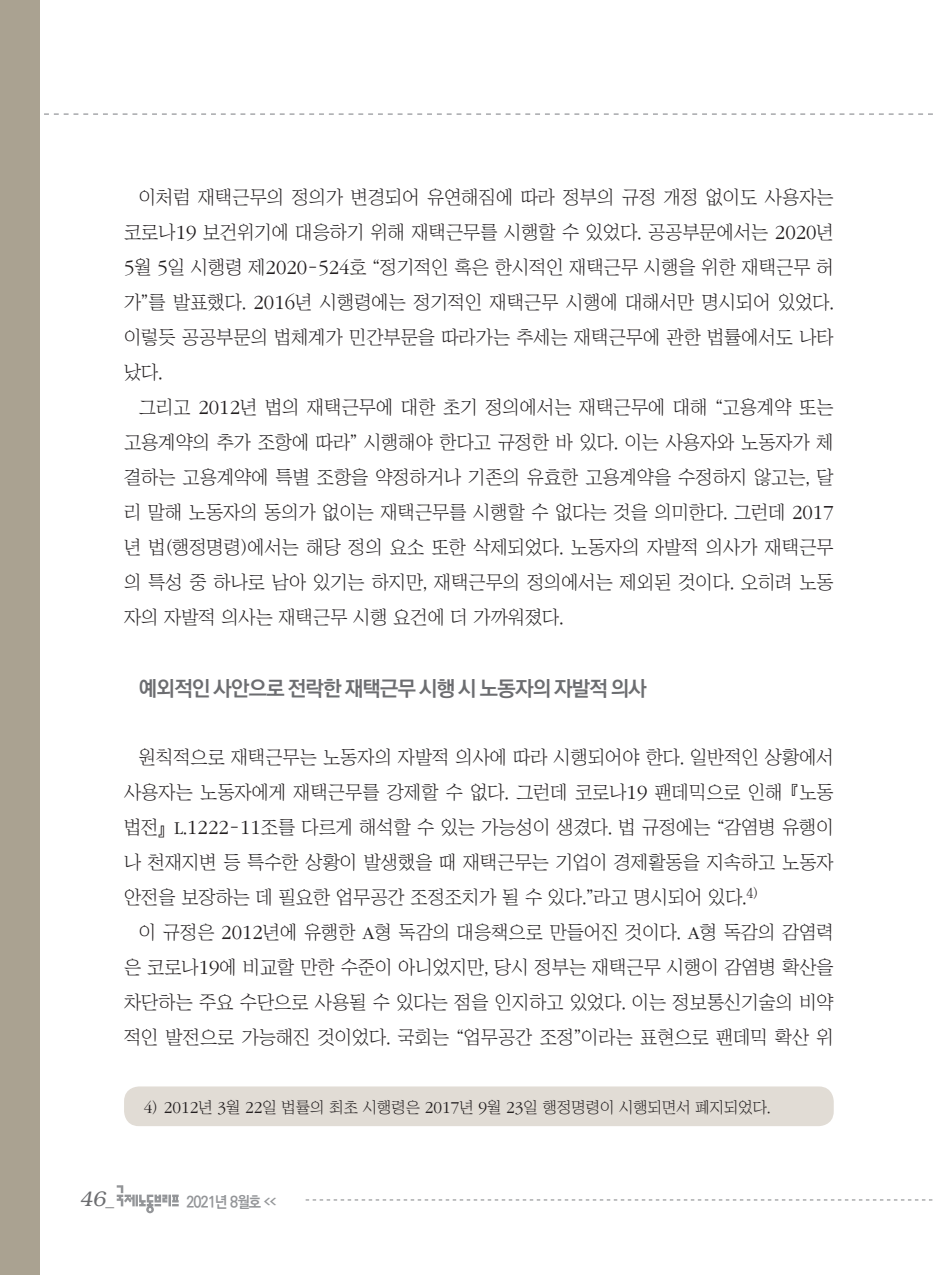
<style>
.page{position:relative;width:933px;height:1275px;background:#fff}
.page>*{position:absolute;margin:0;border:0;box-sizing:border-box;transform-origin:0 0}
.중제목{font:700 21px "Ko Pub Dotum";letter-spacing:-.03em;color:#6c6d70}
.t1{font:italic 300 21px "Bookman";color:#6c6d70}
.본문{font:18.9px/35px "Chosunilbo NM";color:#231f20;text-align:justify}
.각주{font:15.75px "Chosunilbo NM";color:#231f20}
.t2{font:700 15.75px "Ko Pub Dotum";letter-spacing:-.055em;color:#939598;scale:.9 1}
.s1{font-family:"ITC Garamond Std";font-weight:300;font-size:20.82px}
.s2{font-family:"ITC Garamond Std";font-weight:300}
.s3{font-family:"ITC Garamond Std";font-weight:300;font-size:17.32px}
.s4{font-family:"Helvetica";font-weight:400;font-style:normal;font-size:17.5px}
.s5{font-size:7.88px}
</style>
<div class="page">
<svg style="left:44px;top:113px;width:889px;height:2px"></svg>
<div style="left:0;top:0;width:40px;height:1275px;background:#aaa291"></div>
<svg style="left:306px;top:1199px;width:626px;height:1px"></svg>
<svg style="left:117px;top:1185px;width:62px;height:28px"></svg>
<div style="left:124px;top:1086px;width:709px;height:40px;background:#e1dcd5;border-radius:15px"></div>
<p class="본문" style="left:124px;top:179px;width:711px;text-indent:15px">이처럼 재택근무의 정의가 변경되어 유연해짐에 따라 정부의 규정 개정 없이도 사용자는 코로나<span class="s1">19</span> 보건위기에 대응하기 위해 재택근무를 시행할 수 있었다. 공공부문에서는 <span class="s1">2020</span>년 <span class="s1">5</span>월 <span class="s1">5</span>일 시행령 제<span class="s1">2020</span>-<span class="s1">524</span>호 “정기적인 혹은 한시적인 재택근무 시행을 위한 재택근무 허 가”를 발표했다. <span class="s1">2016</span>년 시행령에는 정기적인 재택근무 시행에 대해서만 명시되어 있었다. 이렇듯 공공부문의 법체계가 민간부문을 따라가는 추세는 재택근무에 관한 법률에서도 나타 났다.</p>
<p class="본문" style="left:124px;top:389px;width:711px;text-indent:15px">그리고 <span class="s1">2012</span>년 법의 재택근무에 대한 초기 정의에서는 재택근무에 대해 “고용계약 또는 고용계약의 추가 조항에 따라” 시행해야 한다고 규정한 바 있다. 이는 사용자와 노동자가 체 결하는 고용계약에 특별 조항을 약정하거나 기존의 유효한 고용계약을 수정하지 않고는, 달 리 말해 노동자의 동의가 없이는 재택근무를 시행할 수 없다는 것을 의미한다. 그런데 <span class="s1">2017 </span>년 법(행정명령)에서는 해당 정의 요소 또한 삭제되었다. 노동자의 자발적 의사가 재택근무 의 특성 중 하나로 남아 있기는 하지만, 재택근무의 정의에서는 제외된 것이다. 오히려 노동 자의 자발적 의사는 재택근무 시행 요건에 더 가까워졌다.</p>
<p class="중제목" style="left:139px;top:678px;width:509px">예외적인 사안으로 전락한 재택근무 시행 시 노동자의 자발적 의사</p>
<p class="본문" style="left:124px;top:739px;width:711px;text-indent:15px">원칙적으로 재택근무는 노동자의 자발적 의사에 따라 시행되어야 한다. 일반적인 상황에서 사용자는 노동자에게 재택근무를 강제할 수 없다. 그런데 코로나<span class="s1">19</span> 팬데믹으로 인해 『노동 법전』<span class="s2">L</span>.<span class="s1">1222</span>-<span class="s1">11</span>조를 다르게 해석할 수 있는 가능성이 생겼다. 법 규정에는 “감염병 유행이 나 천재지변 등 특수한 상황이 발생했을 때 재택근무는 기업이 경제활동을 지속하고 노동자 안전을 보장하는 데 필요한 업무공간 조정조치가 될 수 있다.”라고 명시되어 있다.<sup>4)</sup></p>
<p class="본문" style="left:124px;top:914px;width:711px;text-indent:15px">이 규정은 <span class="s1">2012</span>년에 유행한 <span class="s2">A</span>형 독감의 대응책으로 만들어진 것이다. <span class="s2">A</span>형 독감의 감염력 은 코로나<span class="s1">19</span>에 비교할 만한 수준이 아니었지만, 당시 정부는 재택근무 시행이 감염병 확산을 차단하는 주요 수단으로 사용될 수 있다는 점을 인지하고 있었다. 이는 정보통신기술의 비약 적인 발전으로 가능해진 것이었다. 국회는 “업무공간 조정”이라는 표현으로 팬데믹 확산 위</p>
<p class="각주" style="left:144px;top:1099px;width:628px"><span class="s3">4</span>) <span class="s3">2012</span>년 <span class="s3">3</span>월 <span class="s3">22</span>일 법률의 최초 시행령은 <span class="s3">2017</span>년 <span class="s3">9</span>월 <span class="s3">23</span>일 행정명령이 시행되면서 폐지되었다.</p>
<p class="t1" style="left:79px;top:1187px;width:36px">46<span class="s4">_</span></p>
<p class="t2" style="left:186px;top:1194px;width:101px">2021년 8월호 <span class="s5">&lt;&lt;</span></p>
</div>
